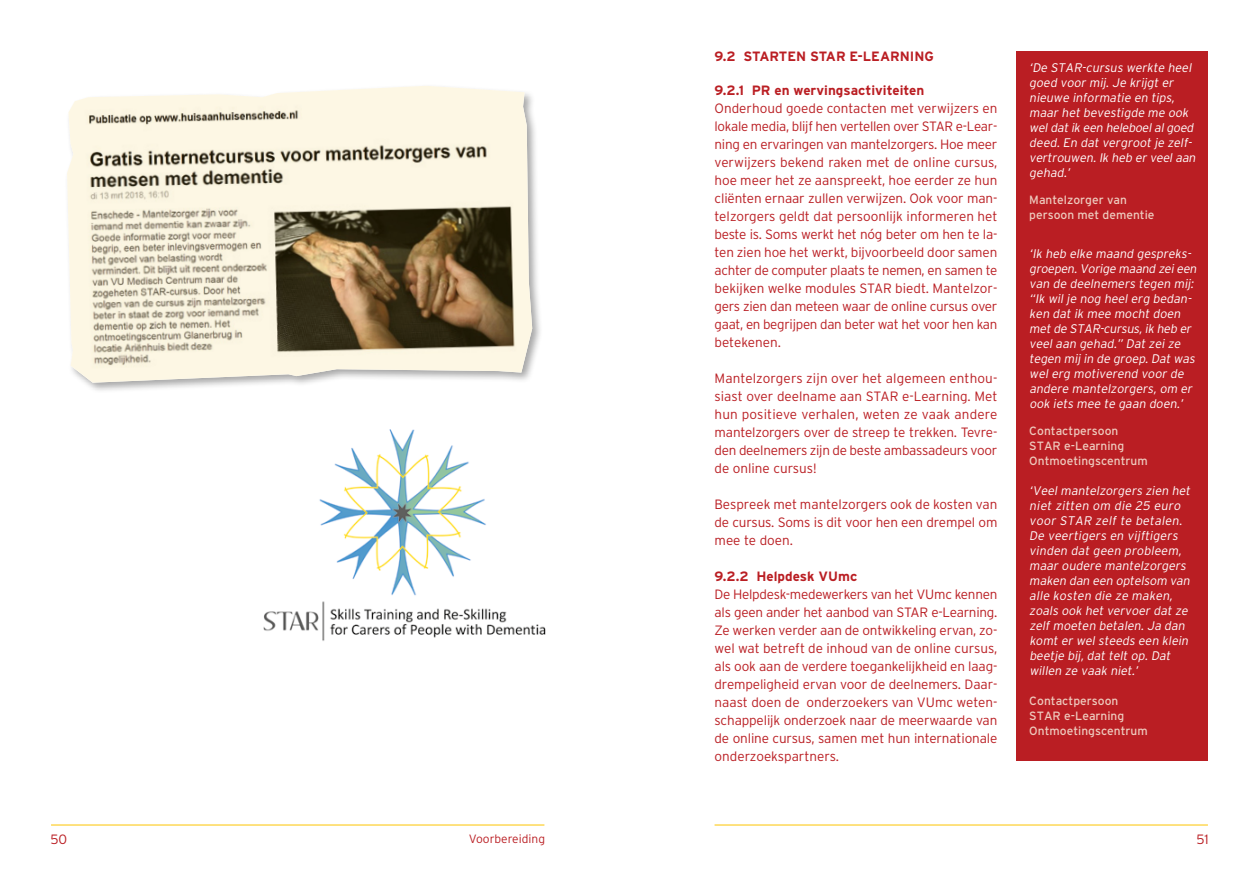
<style>
.page{position:relative;width:1259px;height:893px;background:#fff}
.page>*{position:absolute;margin:0;border:0;box-sizing:border-box;transform-origin:0 0}
.t1{font:300 13.5px/18px "Interstate";letter-spacing:-.015em;color:#ba1e23;text-align:justify}
.t2{font:700 13.5px "Interstate";color:#ba1e23}
.t3{font:italic 300 12.45px/15px "Interstate";color:#fff}
.t4{font:12px/15px "Interstate";color:#eecbbe}
.t5{font:300 12px "Interstate";color:#ba1e23}
</style>
<div class="page">
<div style="left:1016px;top:51px;width:192px;height:710px;background:#ba1e23"></div>
<hr style="left:51px;top:825px;width:493px;height:1px;background:#fdc500">
<hr style="left:714px;top:825px;width:494px;height:1px;background:#fdc500">
<div style="left:64px;top:83px;width:479px;height:311px;background:#000;opacity:.35"></div>
<svg style="left:67px;top:86px;width:465px;height:297px;background:#c9c1ac"></svg>
<img style="left:263px;top:429px;width:283px;height:212px">
<p class="t2" style="left:714px;top:49px;width:167px">9.2 STARTEN STAR E-LEARNING</p>
<p class="t2" style="left:714px;top:83px;width:211px">9.2.1 PR en wervingsactiviteiten</p>
<p class="t1" style="left:714px;top:99px;width:284px">Onderhoud goede contacten met verwijzers en lokale media, blijf hen vertellen over STAR e-Lear&shy;ning en ervaringen van mantelzorgers. Hoe meer verwijzers bekend raken met de online cursus, hoe meer het ze aanspreekt, hoe eerder ze hun cliënten ernaar zullen verwijzen. Ook voor man&shy;telzorgers geldt dat persoonlijk informeren het beste is. Soms werkt het nóg beter om hen te la&shy;ten zien hoe het werkt, bijvoorbeeld door samen achter de computer plaats te nemen, en samen te bekijken welke modules STAR biedt. Mantelzor&shy;gers zien dan meteen waar de online cursus over gaat, en begrijpen dan beter wat het voor hen kan betekenen.</p>
<p class="t1" style="left:714px;top:369px;width:284px">Mantelzorgers zijn over het algemeen enthou&shy;siast over deelname aan STAR e-Learning. Met hun positieve verhalen, weten ze vaak andere mantelzorgers over de streep te trekken. Tevre&shy;den deelnemers zijn de beste ambassadeurs voor de online cursus!</p>
<p class="t1" style="left:714px;top:495px;width:284px">Bespreek met mantelzorgers ook de kosten van de cursus. Soms is dit voor hen een drempel om mee te doen.</p>
<p class="t2" style="left:714px;top:569px;width:144px">9.2.2 Helpdesk VU mc</p>
<p class="t1" style="left:714px;top:585px;width:284px">De Helpdesk-medewerkers van het VUmc kennen als geen ander het aanbod van STAR e-Learning.<br>Ze werken verder aan de ontwikkeling ervan, zo&shy;wel wat betreft de inhoud van de online cursus, als ook aan de verdere toegankelijkheid en laag&shy;drempeligheid ervan voor de deelnemers. Daar&shy;naast doen de onderzoekers van VUmc weten&shy;schappelijk onderzoek naar de meerwaarde van de online cursus, samen met hun internationale onderzoekspartners.</p>
<p class="t3" style="left:1029px;top:60px;width:170px">‘De STAR-cursus werkte heel goed voor mij. Je krijgt er nieuwe informatie en tips, maar het bevestigde me ook weldatik een heleboelalgoed deed. En dat vergroot je zelf&shy;vertrouwen. Ik heb er veel aan gehad.’</p>
<p class="t4" style="left:1029px;top:192px;width:127px">Mantelzorger van persoon met dementie</p>
<p class="t3" style="left:1029px;top:246px;width:171px">‘Ik heb elke maand gespreks&shy;groepen.Vorige maand zeieen van de deelnemers tegen mij: “Ik wil je nog heel erg bedan&shy;ken dat ik mee mocht doen metde STAR-cursus,ik heb er veel aan gehad.” Dat zei ze tegen mij in de groep. Dat was wel erg motiverend voor de andere mantelzorgers, om er ook iets mee te gaan doen.’</p>
<p class="t4" style="left:1029px;top:423px;width:120px">Contactpersoon<br>STAR e-Learning<br>Ontmoetingscentrum</p>
<p class="t3" style="left:1029px;top:483px;width:164px">‘Veel mantelzorgers zien het niet zitten om die 25 euro voor STAR zelf te betalen.<br>De veertigers en vijftigers vinden dat geen probleem, maar oudere mantelzorgers maken dan een optelsom van alle kosten die ze maken, zoals ook het vervoer dat ze zelf moeten betalen. Ja dan komt er wel steeds een klein beetje bij, dat telt op. Dat willen ze vaak niet.’</p>
<p class="t4" style="left:1029px;top:693px;width:120px">Contactpersoon<br>STAR e-Learning<br>Ontmoetingscentrum</p>
<p class="t1" style="left:50px;top:830px;width:18px">50</p>
<p class="t5" style="left:469px;top:832px;width:78px">Voorbereiding</p>
<p class="t1" style="left:1196px;top:830px;width:14px">51</p>
</div>
